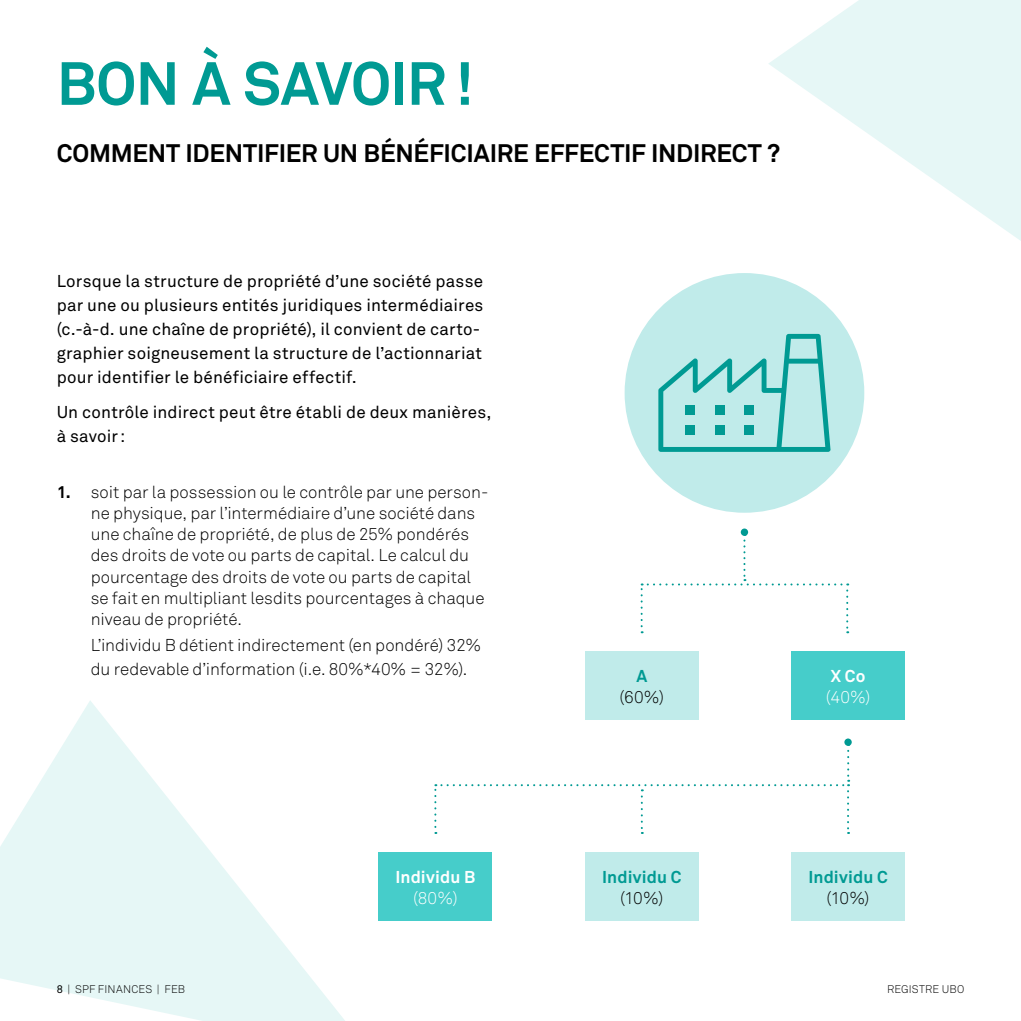
<style>
.page{position:relative;width:1021px;height:1021px;background:#fff}
.page>*{position:absolute;margin:0;border:0;box-sizing:border-box;transform-origin:0 0}
.t1{font:700 60px "Akkurat";letter-spacing:-.015em;color:#009a93}
.t2{font:700 25px "Akkurat";letter-spacing:-.01em;color:#000}
.t3{font:300 17px/21px "Akkurat";letter-spacing:-.005em;color:#000}
.t4{font:17px/24px "Akkurat";letter-spacing:.01em;color:#000}
.t5{font:700 17px "Akkurat";letter-spacing:.01em;color:#009a93}
.t6{font:700 17px "Akkurat";letter-spacing:.01em;color:#fff}
.t7{font:300 17px "Akkurat";color:#fff}
.t8{font:300 11px "Akkurat";letter-spacing:.015em;color:#000}
.s1{font-weight:700}
.s2{font-weight:400}
</style>
<div class="page">
<svg style="left:0;top:701px;width:344px;height:319px;fill:#e6f7f6"></svg>
<div style="left:791px;top:652px;width:114px;height:68px;background:#46cdca"></div>
<div style="left:585px;top:652px;width:113px;height:68px;background:#c0ebea"></div>
<svg style="left:640px;top:534px;width:208px;height:99px"></svg>
<svg style="left:740px;top:528px;width:8px;height:8px"></svg>
<svg style="left:768px;top:0;width:252px;height:240px;fill:#e6f7f6"></svg>
<div style="left:378px;top:852px;width:114px;height:68px;background:#46cdca"></div>
<div style="left:585px;top:852px;width:113px;height:68px;background:#c0ebea"></div>
<div style="left:791px;top:852px;width:113px;height:68px;background:#c0ebea"></div>
<svg style="left:434px;top:743px;width:415px;height:91px"></svg>
<div style="left:844px;top:738px;width:7px;height:7px;background:#009a93;border-radius:50%"></div>
<div style="left:624px;top:273px;width:240px;height:239px;background:#c0ebea;border-radius:50%"></div>
<svg style="left:658px;top:334px;width:172px;height:118px"></svg>
<div style="left:685px;top:405px;width:10px;height:10px;background:#009a93"></div>
<div style="left:715px;top:405px;width:9px;height:10px;background:#009a93"></div>
<div style="left:744px;top:405px;width:10px;height:10px;background:#009a93"></div>
<div style="left:685px;top:425px;width:10px;height:9px;background:#009a93"></div>
<div style="left:715px;top:425px;width:9px;height:9px;background:#009a93"></div>
<div style="left:744px;top:425px;width:10px;height:9px;background:#009a93"></div>
<h1 class="t1" style="left:57px;top:46px;width:418px">BON À SAVOIR!</h1>
<h2 class="t2" style="left:57px;top:138px;width:725px">COMMENT IDENTIFIER UN BÉNÉFICIAIRE EFFECTIF INDIRECT ?</h2>
<p class="t4" style="left:57px;top:268px;width:428px">Lorsque la structure de propriété d’une société passe par une ou plusieurs entités juridiques intermédiaires (c.-à-d. une chaîne de propriété), il convient de carto&shy;graphier soigneusement la structure de l’actionnariat pour identifier le bénéficiaire effectif.</p>
<p class="t4" style="left:57px;top:400px;width:436px">Un contrôle indirect peut être établi de deux manières, à savoir:</p>
<p class="t3" style="left:91px;top:481px;width:399px;text-indent:-34px"><span class="s1">1.</span> soit par la possession ou le contrôle par une person&shy;ne physique, par l’intermédiaire d’une société dans une chaîne de propriété, de plus de 25% pondérés des droits de vote ou parts de capital. Le calcul du pourcentage des droits de vote ou parts de capital se fait en multipliant lesdits pourcentages à chaque niveau de propriété.</p>
<p class="t3" style="left:91px;top:633px;width:392px;line-height:24px">L’individu B détient indirectement (en pondéré) 32% du redevable d’information (i.e. 80%*40% = 32%).</p>
<p class="t6" style="left:395px;top:866px;width:81px">Individu B</p>
<p class="t7" style="left:413px;top:887px;width:46px">(80%)</p>
<p class="t5" style="left:636px;top:665px;width:12px">A</p>
<p class="t3" style="left:619px;top:686px;width:46px">(60%)</p>
<p class="t5" style="left:602px;top:866px;width:81px">Individu C</p>
<p class="t3" style="left:620px;top:887px;width:45px">(10%)</p>
<p class="t6" style="left:831px;top:665px;width:36px">X Co</p>
<p class="t7" style="left:826px;top:686px;width:46px">(40%)</p>
<p class="t5" style="left:808px;top:866px;width:81px">Individu C</p>
<p class="t3" style="left:826px;top:887px;width:45px">(10%)</p>
<p class="t8" style="left:57px;top:982px;width:130px"><span class="s2">8</span> | SPF FINANCES | FEB</p>
<p class="t8" style="left:887px;top:982px;width:79px">REGISTRE UBO</p>
</div>
